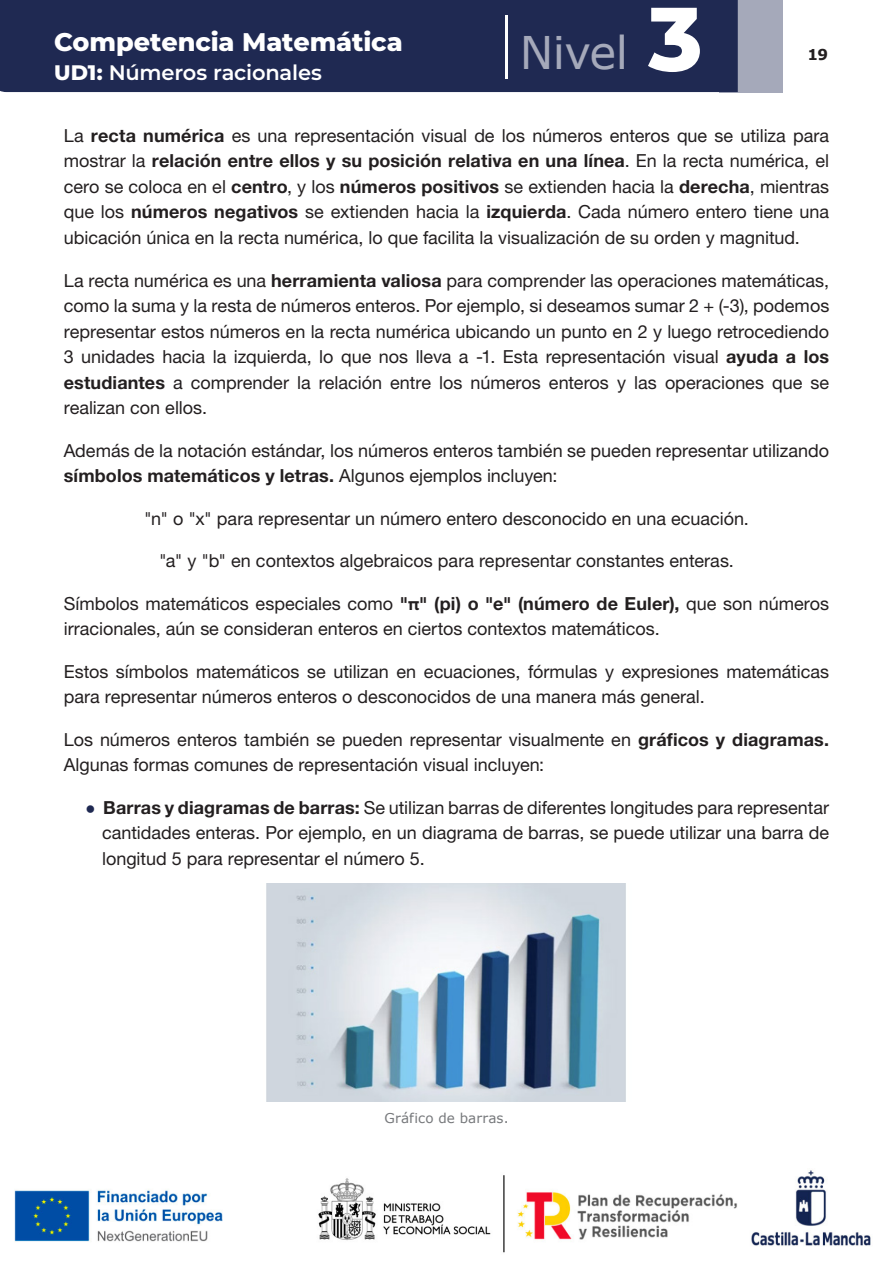
<style>
.page{position:relative;width:893px;height:1263px;background:#fff}
.page>*{position:absolute;margin:0;border:0;box-sizing:border-box;transform-origin:0 0}
.t1{font:45px "Verdana";letter-spacing:-.015em;color:#a5a9ba}
.t2{font:800 25.5px "Montserrat";letter-spacing:-.005em;color:#fff}
.t3{font:600 21px "Montserrat";letter-spacing:-.01em;color:#fff}
.t4{font:18px/25.5px "Helvetica Neue LT 55 Rm";color:#231f20}
.t5{font:700 15px "Verdana";color:#231f20}
.PIE_DE_FOTO{font:13.5px "Verdana";letter-spacing:.01em;color:#76787b}
.s1{font-weight:800}
.s2{font-family:"Montserrat";font-weight:800;font-size:90px;color:#fff}
.s3{font-family:"Helvetica Neue LT 75 Bd"}
.s4{font-family:"Verdana";font-weight:700;font-size:15px;color:#1f2952}
</style>
<div class="page">
<img style="left:14px;top:1170px;width:857px;height:83px">
<div style="left:719px;top:0;width:63px;height:92px;background:#a5a9ba"></div>
<div style="left:0;top:0;width:738px;height:92px;background:#1f2952"></div>
<hr style="left:505px;top:16px;width:2px;height:63px;background:#fff">
<img style="left:266px;top:884px;width:360px;height:217px">
<h2 class="t2" style="left:54px;top:23px;width:350px">Competencia Matemática</h2>
<p class="t3" style="left:54px;top:58px;width:269px"><span class="s1">UD1:</span> Números racionales</p>
<h1 class="t1" style="left:520px;top:22px;width:184px">Nivel <span class="s2">3</span></h1>
<p class="t5" style="left:807px;top:44px;width:22px">19</p>
<p class="t4" style="left:64px;top:122px;width:767px;text-align:justify">La <span class="s3">recta numérica</span> es una representación visual de los números enteros que se utiliza para mostrar la <span class="s3">relación entre ellos y su posición relativa en una línea</span>. En la recta numérica, el cero se coloca en el <span class="s3">centro</span>, y los <span class="s3">números positivos</span> se extienden hacia la <span class="s3">derecha</span>, mientras que los <span class="s3">números negativos</span> se extienden hacia la <span class="s3">izquierda</span>. Cada número entero tiene una ubicación única en la recta numérica, lo que facilita la visualización de su orden y magnitud.</p>
<p class="t4" style="left:64px;top:267px;width:767px;text-align:justify">La recta numérica es una <span class="s3">herramienta valiosa</span> para comprender las operaciones matemáticas, como la suma y la resta de números enteros. Por ejemplo, si deseamos sumar 2 + (-3), podemos representar estos números en la recta numérica ubicando un punto en 2 y luego retrocediendo 3 unidades hacia la izquierda, lo que nos lleva a -1. Esta representación visual <span class="s3">ayuda a los estudiantes</span> a comprender la relación entre los números enteros y las operaciones que se realizan con ellos.</p>
<p class="t4" style="left:64px;top:437px;width:767px">Además de la notación estándar, los números enteros también se pueden representar utilizando <span class="s3">símbolos matemáticos y letras.</span> Algunos ejemplos incluyen:</p>
<p class="t4" style="left:144px;top:505px;width:606px">"n" o "x" para representar un número entero desconocido en una ecuación.</p>
<p class="t4" style="left:159px;top:547px;width:576px">"a" y "b" en contextos algebraicos para representar constantes enteras.</p>
<p class="t4" style="left:64px;top:590px;width:767px">Símbolos matemáticos especiales como <span class="s3">"π" (pi) o "e" (número de Euler),</span> que son números irracionales, aún se consideran enteros en ciertos contextos matemáticos.</p>
<p class="t4" style="left:64px;top:658px;width:767px">Estos símbolos matemáticos se utilizan en ecuaciones, fórmulas y expresiones matemáticas para representar números enteros o desconocidos de una manera más general.</p>
<p class="t4" style="left:64px;top:726px;width:767px">Los números enteros también se pueden representar visualmente en <span class="s3">gráficos y diagramas.<br></span>Algunas formas comunes de representación visual incluyen:</p>
<p class="t4" style="left:102px;top:794px;width:729px;text-align:justify;text-indent:-17px"><span class="s4">•</span> <span class="s3">Barras y diagramas de barras:</span> Se utilizan barras de diferentes longitudes para representar cantidades enteras. Por ejemplo, en un diagrama de barras, se puede utilizar una barra de longitud 5 para representar el número 5.</p>
<p class="PIE_DE_FOTO" style="left:384px;top:1109px;width:126px">Gráfico de barras.</p>
</div>
